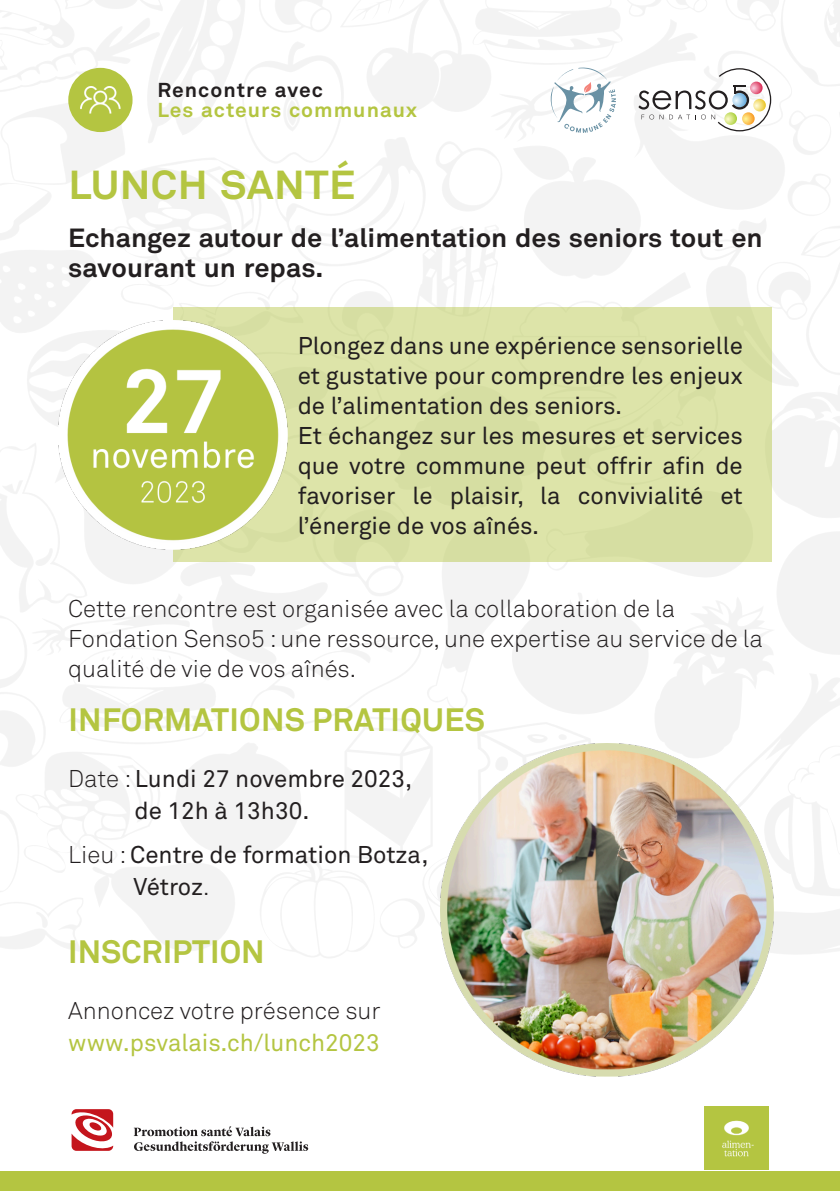
<style>
.page{position:relative;width:840px;height:1191px;background:#fff}
.page>*{position:absolute;margin:0;border:0;box-sizing:border-box;transform-origin:0 0}
.t1{font:700 40px "Akkurat Std";letter-spacing:.01em;color:#b4c541;scale:1.05 1}
.t2{font:700 32px "Akkurat Std";letter-spacing:.01em;color:#b4c541}
.t3{font:700 26px/30px "Akkurat Std";color:#231f20;scale:1.05 1}
.t4{font:24px/30px "Akkurat Std";color:#231f20}
.t5{font:300 24px/30px "Akkurat Std";color:#231f20}
.t6{font:24px "Akkurat Std";color:#b4c541}
.t7{font:700 20px "Akkurat Std";letter-spacing:.05em;color:#b4c541;scale:1.05 1}
.t8{font:700 20px "Akkurat Std";letter-spacing:.05em;color:#231f20;scale:1.05 1}
.s1{font-weight:300}
</style>
<div class="page">
<img style="left:0;top:0;width:840px;height:958px">
<div style="left:0;top:1172px;width:840px;height:19px;background:#b4c541"></div>
<div style="left:173px;top:308px;width:598px;height:254px;background:#dde4a9"></div>
<div style="left:68px;top:68px;width:64px;height:64px;background:#b4c541;border-radius:50%"></div>
<img style="left:81px;top:86px;width:39px;height:28px">
<svg style="left:638px;top:68px;width:133px;height:63px"></svg>
<img style="left:704px;top:1106px;width:64px;height:64px">
<svg style="left:134px;top:1126px;width:174px;height:28px"></svg>
<svg style="left:72px;top:1109px;width:41px;height:42px"></svg>
<svg style="left:550px;top:67px;width:66px;height:66px"></svg>
<img style="left:59px;top:321px;width:228px;height:228px">
<img style="left:440px;top:744px;width:333px;height:333px">
<p class="t8" style="left:157px;top:81px;width:159px">Rencontre avec</p>
<p class="t7" style="left:157px;top:101px;width:248px">Les acteurs communaux</p>
<h1 class="t1" style="left:68px;top:167px;width:275px">LUNCH SANTÉ</h1>
<p class="t3" style="left:68px;top:224px;width:662px">Echangez autour de l’alimentation des seniors tout en savourant un repas.</p>
<p class="t4" style="left:298px;top:332px;width:446px">Plongez dans une expérience sensorielle et gustative pour comprendre les enjeux de l’alimentation des seniors.<br>Et échangez sur les mesures et services que votre commune peut offrir afin de favoriser le plaisir, la convivialité et l’énergie de vos aînés.</p>
<p class="t5" style="left:68px;top:595px;width:696px">Cette rencontre est organisée avec la collaboration de la<br>Fondation Senso5 : une ressource, une expertise au service de la qualité de vie de vos aînés.</p>
<h2 class="t2" style="left:68px;top:706px;width:418px">INFORMATIONS PRATIQUES</h2>
<p class="t4" style="left:134px;top:764px;width:279px;line-height:32px;text-indent:-66px"><span class="s1">Date :</span> Lundi 27 novembre 2023, de 12h à 13h30.</p>
<p class="t4" style="left:133px;top:840px;width:296px;line-height:32px;text-indent:-65px"><span class="s1">Lieu :</span> Centre de formation Botza,<br>Vétroz<span class="s1">.</span></p>
<h2 class="t2" style="left:68px;top:938px;width:198px">INSCRIPTION</h2>
<p class="t5" style="left:68px;top:997px;width:314px">Annoncez votre présence sur</p>
<p class="t6" style="left:68px;top:1032px;width:313px">www.psvalais.ch/lunch2023</p>
</div>
